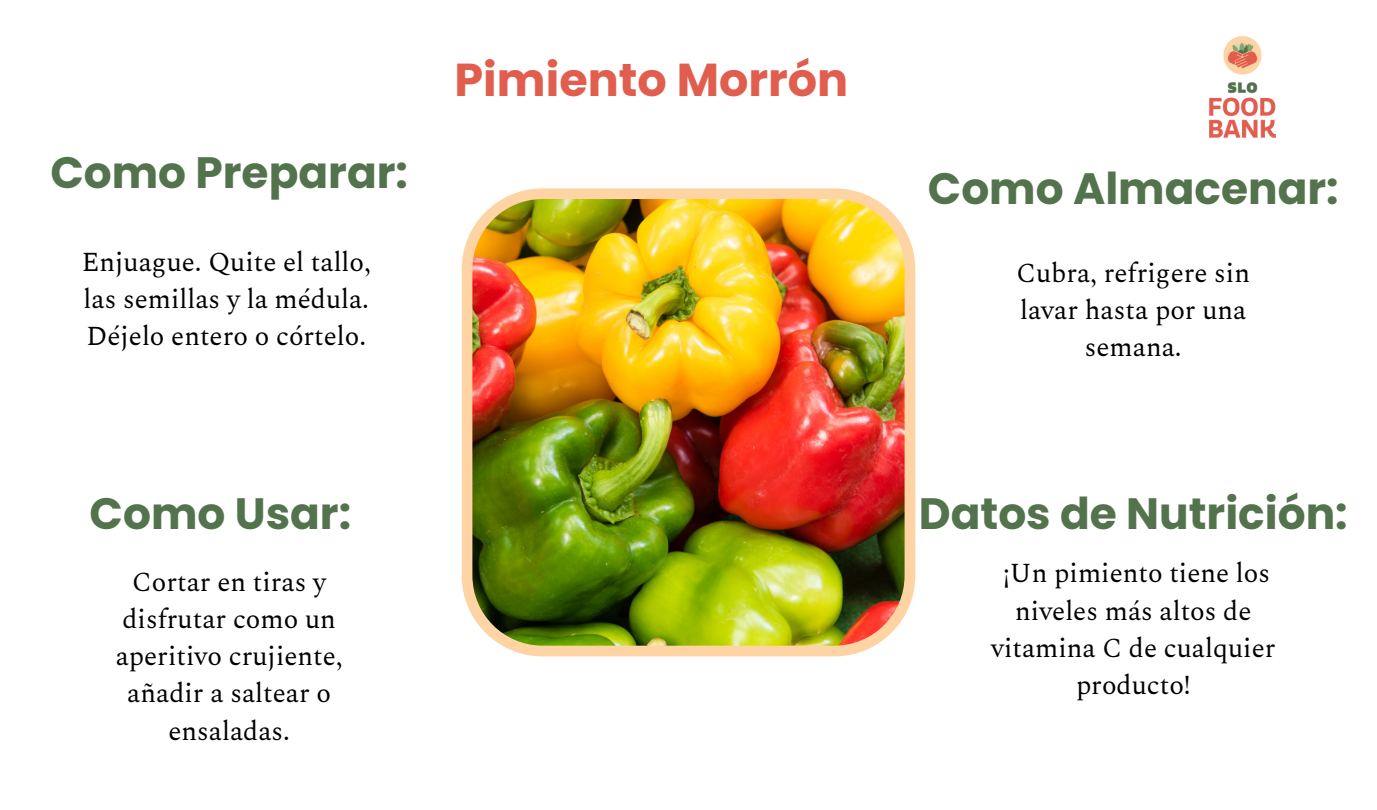
<style>
.page{position:relative;width:1377px;height:810px;background:#fff}
.page>*{position:absolute;margin:0;border:0;box-sizing:border-box;transform-origin:0 0}
.t1{font:700 46.12px "Poppins";color:#e15d4e}
.t2{font:700 43.88px "Poppins";color:#52734b}
.t3{font:27px/37.1px "Spectral";color:#000;text-align:center}
</style>
<div class="page">
<img style="left:1209px;top:36px;width:67px;height:102px">
<img style="left:462px;top:188px;width:453px;height:468px">
<p class="t2" style="left:50px;top:142px;width:359px">Como Preparar:</p>
<p class="t1" style="left:455px;top:48px;width:395px">Pimiento Morrón</p>
<p class="t2" style="left:928px;top:158px;width:412px">Como Almacenar:</p>
<p class="t3" style="left:82px;top:244px;width:291px;text-align:justify">Enjuague. Quite el tallo, las semillas y la médula.<br>Déjelo entero o córtelo.</p>
<p class="t3" style="left:1016px;top:255px;width:235px">Cubra, refrigere sin lavar hasta por una semana.</p>
<p class="t2" style="left:90px;top:483px;width:263px">Como Usar:</p>
<p class="t3" style="left:116px;top:564px;width:228px">Cortar en tiras y disfrutar como un aperitivo crujiente, añadir a saltear o ensaladas.</p>
<p class="t2" style="left:919px;top:483px;width:430px">Datos de Nutrición:</p>
<p class="t3" style="left:991px;top:556px;width:286px">¡Un pimiento tiene los niveles más altos de vitamina C de cualquier producto!</p>
</div>
